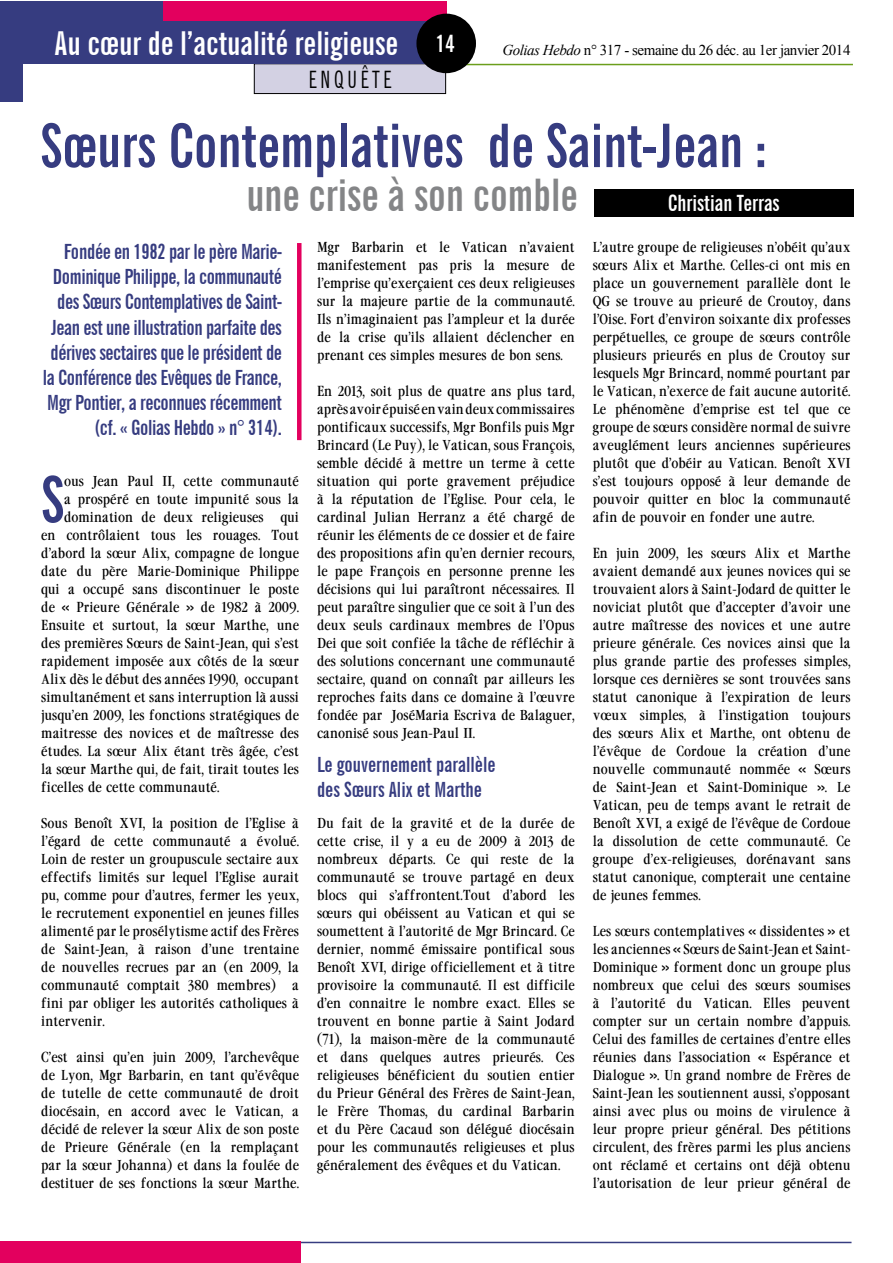
<style>
.page{position:relative;width:893px;height:1263px;background:#fff}
.page>*{position:absolute;margin:0;border:0;box-sizing:border-box;transform-origin:0 0}
.t1{font:700 extra-condensed 63.3px "News Gothic BT";color:#363c80}
.t2{font:700 extra-condensed 60px "News Gothic BT";color:#363c80}
.t3{font:700 extra-condensed 45px "News Gothic BT";color:#848587}
.t4{font:700 extra-condensed 33px "News Gothic BT";color:#fff}
.t5{font:extra-condensed 24px "News Gothic BT";letter-spacing:.16em;color:#000}
.t6{font:700 extra-condensed 22.5px "News Gothic BT";color:#fff}
.t7{font:700 extra-condensed 21px/25.2px "News Gothic BT";letter-spacing:-.02em;color:#363c80;text-align:right}
.t8{font:700 extra-condensed 21px/25.2px "News Gothic BT";color:#363c80}
.t9{font:15px "Times New Roman";letter-spacing:-.03em;color:#000}
.t10{font:13.5px/18px "Garamond Cond";color:#000;text-align:justify}
.s1{font-size:24px}
.s2{font-style:italic}
</style>
<div class="page">
<div style="left:297px;top:243px;width:5px;height:197px;background:#e3005e"></div>
<div style="left:594px;top:189px;width:260px;height:27px;background:#000"></div>
<div style="left:158px;top:1px;width:288px;height:20px;background:#e3005e"></div>
<div style="left:254px;top:64px;width:192px;height:30px;background:#d3d1e3"></div>
<div style="left:254px;top:63px;width:192px;height:31px;border:1px solid #000"></div>
<div style="left:20px;top:21px;width:430px;height:43px;background:#363c80"></div>
<hr style="left:448px;top:64px;width:405px;height:1px;background:#6b9e1c">
<div style="left:0;top:1px;width:22px;height:101px;background:#363c80"></div>
<div style="left:0;top:1px;width:163px;height:20px;background:#363c80"></div>
<hr style="left:44px;top:1242px;width:807px;height:1px;background:#363c80">
<div style="left:0;top:1242px;width:301px;height:21px;background:#e3005e"></div>
<div style="left:416px;top:14px;width:60px;height:59px;background:#000;border-radius:50%"></div>
<h3 class="t4" style="left:54px;top:24px;width:402px">Au cœur de l’actualité religieuse <span class="s1">14</span></h3>
<h3 class="t5" style="left:309px;top:65px;width:84px">ENQUÊTE</h3>
<p class="t9" style="left:502px;top:42px;width:350px"><span class="s2">Golias Hebdo</span> n° 317 - semaine du 26 déc. au 1er janvier 2014</p>
<h2 class="t2" style="left:40px;top:109px;width:728px">Sœurs Contemplatives de Saint-Jean :</h2>
<h3 class="t3" style="left:247px;top:167px;width:333px">une crise à son comble</h3>
<h3 class="t6" style="left:668px;top:189px;width:113px">Christian Terras</h3>
<p class="t7" style="left:43px;top:239px;width:241px">Fondée en 1982 par le père Marie-Dominique Philippe, la communauté des Sœurs Contemplatives de Saint-Jean est une illustration parfaite des dérives sectaires que le président de la Conférence des Evêques de France, Mgr Pontier, a reconnues récemment (cf. « Golias Hebdo » n° 314).</p>
<h1 class="t1" style="left:41px;top:461px;width:24px">S</h1>
<p class="t10" style="left:64px;top:472px;width:236px">ous Jean Paul II, cette communauté</p>
<p class="t10" style="left:64px;top:490px;width:236px">a prospéré en toute impunité sous la</p>
<p class="t10" style="left:64px;top:508px;width:236px">domination de deux religieuses qui</p>
<p class="t10" style="left:41px;top:526px;width:259px">en contrôlaient tous les rouages. Tout</p>
<p class="t10" style="left:41px;top:544px;width:259px">d’abord la sœur Alix, compagne de longue</p>
<p class="t10" style="left:41px;top:562px;width:259px">date du père Marie-Dominique Philippe</p>
<p class="t10" style="left:41px;top:580px;width:259px">qui a occupé sans discontinuer le poste</p>
<p class="t10" style="left:41px;top:598px;width:259px">de « Prieure Générale » de 1982 à 2009.</p>
<p class="t10" style="left:41px;top:616px;width:259px">Ensuite et surtout, la sœur Marthe, une</p>
<p class="t10" style="left:41px;top:634px;width:259px">des premières Sœurs de Saint-Jean, qui s’est</p>
<p class="t10" style="left:41px;top:652px;width:259px">rapidement imposée aux côtés de la sœur</p>
<p class="t10" style="left:41px;top:670px;width:259px">Alix dès le début des années 1990, occupant</p>
<p class="t10" style="left:41px;top:688px;width:259px">simultanément et sans interruption là aussi</p>
<p class="t10" style="left:41px;top:706px;width:259px">jusqu’en 2009, les fonctions stratégiques de</p>
<p class="t10" style="left:41px;top:724px;width:259px">maitresse des novices et de maîtresse des</p>
<p class="t10" style="left:41px;top:742px;width:259px">études. La sœur Alix étant très âgée, c’est</p>
<p class="t10" style="left:41px;top:760px;width:259px">la sœur Marthe qui, de fait, tirait toutes les</p>
<p class="t10" style="left:41px;top:778px;width:180px">ficelles de cette communauté.</p>
<p class="t10" style="left:41px;top:814px;width:259px">Sous Benoît XVI, la position de l’Eglise à l’égard de cette communauté a évolué.<br>Loin de rester un groupuscule sectaire aux effectifs limités sur lequel l’Eglise aurait pu, comme pour d’autres, fermer les yeux, le recrutement exponentiel en jeunes filles alimenté par le prosélytisme actif des Frères de Saint-Jean, à raison d’une trentaine de nouvelles recrues par an (en 2009, la communauté comptait 380 membres) a fini par obliger les autorités catholiques à intervenir.</p>
<p class="t10" style="left:41px;top:1048px;width:259px">C’est ainsi qu’en juin 2009, l’archevêque de Lyon, Mgr Barbarin, en tant qu’évêque de tutelle de cette communauté de droit diocésain, en accord avec le Vatican, a décidé de relever la sœur Alix de son poste de Prieure Générale (en la remplaçant par la sœur Johanna) et dans la foulée de destituer de ses fonctions la sœur Marthe.</p>
<p class="t10" style="left:317px;top:238px;width:259px">Mgr Barbarin et le Vatican n’avaient manifestement pas pris la mesure de l’emprise qu’exerçaient ces deux religieuses sur la majeure partie de la communauté.<br>Ils n’imaginaient pas l’ampleur et la durée de la crise qu’ils allaient déclencher en prenant ces simples mesures de bon sens.</p>
<p class="t10" style="left:317px;top:382px;width:259px">En 2013, soit plus de quatre ans plus tard, après avoir épuisé en vain deux commissaires pontificaux successifs, Mgr Bonfils puis Mgr Brincard (Le Puy), le Vatican, sous François, semble décidé à mettre un terme à cette situation qui porte gravement préjudice à la réputation de l’Eglise. Pour cela, le cardinal Julian Herranz a été chargé de réunir les éléments de ce dossier et de faire des propositions afin qu’en dernier recours, le pape François en personne prenne les décisions qui lui paraîtront nécessaires. Il peut paraître singulier que ce soit à l’un des deux seuls cardinaux membres de l’Opus Dei que soit confiée la tâche de réfléchir à des solutions concernant une communauté sectaire, quand on connaît par ailleurs les reproches faits dans ce domaine à l’œuvre fondée par JoséMaria Escriva de Balaguer, canonisé sous Jean-Paul II.</p>
<h3 class="t8" style="left:317px;top:751px;width:180px">Le gouvernement parallèle des Sœurs Alix et Marthe</h3>
<p class="t10" style="left:317px;top:814px;width:259px">Du fait de la gravité et de la durée de cette crise, il y a eu de 2009 à 2013 de nombreux départs. Ce qui reste de la communauté se trouve partagé en deux blocs qui s’affrontent.Tout d’abord les sœurs qui obéissent au Vatican et qui se soumettent à l’autorité de Mgr Brincard. Ce dernier, nommé émissaire pontifical sous Benoît XVI, dirige officiellement et à titre provisoire la communauté. Il est difficile d’en connaitre le nombre exact. Elles se trouvent en bonne partie à Saint Jodard (71), la maison-mère de la communauté et dans quelques autres prieurés. Ces religieuses bénéficient du soutien entier du Prieur Général des Frères de Saint-Jean, le Frère Thomas, du cardinal Barbarin et du Père Cacaud son délégué diocésain pour les communautés religieuses et plus généralement des évêques et du Vatican.</p>
<p class="t10" style="left:593px;top:238px;width:259px">L’autre groupe de religieuses n’obéit qu’aux sœurs Alix et Marthe. Celles-ci ont mis en place un gouvernement parallèle dont le QG se trouve au prieuré de Croutoy, dans l’Oise. Fort d’environ soixante dix professes perpétuelles, ce groupe de sœurs contrôle plusieurs prieurés en plus de Croutoy sur lesquels Mgr Brincard, nommé pourtant par le Vatican, n’exerce de fait aucune autorité.<br>Le phénomène d’emprise est tel que ce groupe de sœurs considère normal de suivre aveuglément leurs anciennes supérieures plutôt que d’obéir au Vatican. Benoît XVI s’est toujours opposé à leur demande de pouvoir quitter en bloc la communauté afin de pouvoir en fonder une autre.</p>
<p class="t10" style="left:593px;top:544px;width:259px">En juin 2009, les sœurs Alix et Marthe avaient demandé aux jeunes novices qui se trouvaient alors à Saint-Jodard de quitter le noviciat plutôt que d’accepter d’avoir une autre maîtresse des novices et une autre prieure générale. Ces novices ainsi que la plus grande partie des professes simples, lorsque ces dernières se sont trouvées sans statut canonique à l’expiration de leurs vœux simples, à l’instigation toujours des sœurs Alix et Marthe, ont obtenu de l’évêque de Cordoue la création d’une nouvelle communauté nommée « Sœurs de Saint-Jean et Saint-Dominique ». Le Vatican, peu de temps avant le retrait de Benoît XVI, a exigé de l’évêque de Cordoue la dissolution de cette communauté. Ce groupe d’ex-religieuses, dorénavant sans statut canonique, compterait une centaine de jeunes femmes.</p>
<p class="t10" style="left:593px;top:922px;width:259px">Les sœurs contemplatives « dissidentes » et les anciennes « Sœurs de Saint-Jean et Saint-Dominique » forment donc un groupe plus nombreux que celui des sœurs soumises à l’autorité du Vatican. Elles peuvent compter sur un certain nombre d’appuis.<br>Celui des familles de certaines d’entre elles réunies dans l’association « Espérance et Dialogue ». Un grand nombre de Frères de Saint-Jean les soutiennent aussi, s’opposant ainsi avec plus ou moins de virulence à leur propre prieur général. Des pétitions circulent, des frères parmi les plus anciens ont réclamé et certains ont déjà obtenu l’autorisation de leur prieur général de</p>
</div>
